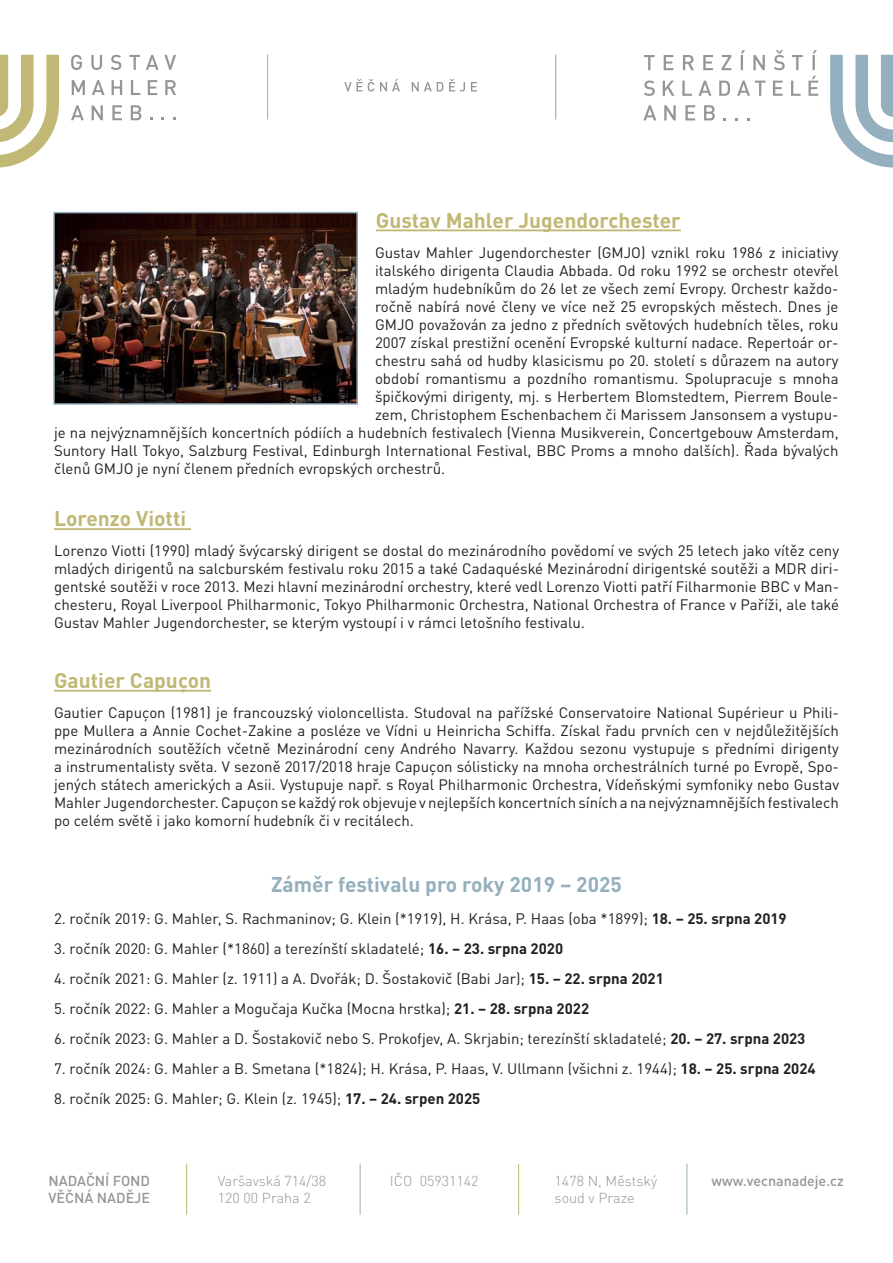
<style>
.page{position:relative;width:893px;height:1263px;background:#fff}
.page>*{position:absolute;margin:0;border:0;box-sizing:border-box;transform-origin:0 0}
.t1{font:700 21px "DIN Pro";color:#c0b874}
.t2{font:700 21px "DIN Pro";color:#94afbd}
.t3{font:15px/18px "DIN Pro";color:#231f20;text-align:justify}
.t4{font:300 14.25px/17.1px "DIN Pro";color:#939598}
.t5{font:500 14.25px/17.1px "DIN Pro";color:#939598}
.s1{font-weight:700}
</style>
<div class="page">
<hr style="left:186px;top:1163px;width:1px;height:52px;background:#c0b874">
<hr style="left:518px;top:1163px;width:1px;height:52px;background:#c0b874">
<hr style="left:360px;top:1163px;width:1px;height:52px;background:#94afbd">
<hr style="left:686px;top:1163px;width:1px;height:52px;background:#94afbd">
<hr style="left:54px;top:528px;width:137px;height:2px;background:#c0b874">
<hr style="left:54px;top:690px;width:157px;height:2px;background:#c0b874">
<hr style="left:376px;top:229px;width:305px;height:2px;background:#c0b874">
<img style="left:56px;top:215px;width:299px;height:187px">
<div style="left:53px;top:212px;width:305px;height:193px;border:2px solid #94afbd"></div>
<svg style="left:643px;top:105px;width:13px;height:15px"></svg>
<svg style="left:664px;top:105px;width:12px;height:15px"></svg>
<svg style="left:685px;top:105px;width:10px;height:15px"></svg>
<svg style="left:704px;top:105px;width:11px;height:15px"></svg>
<svg style="left:644px;top:55px;width:11px;height:15px"></svg>
<svg style="left:664px;top:55px;width:9px;height:15px"></svg>
<svg style="left:683px;top:55px;width:11px;height:15px"></svg>
<svg style="left:703px;top:55px;width:10px;height:15px"></svg>
<svg style="left:722px;top:55px;width:9px;height:15px"></svg>
<svg style="left:741px;top:50px;width:4px;height:20px"></svg>
<svg style="left:753px;top:55px;width:12px;height:15px"></svg>
<svg style="left:774px;top:50px;width:11px;height:20px"></svg>
<svg style="left:792px;top:55px;width:11px;height:15px"></svg>
<svg style="left:812px;top:50px;width:5px;height:20px"></svg>
<svg style="left:644px;top:80px;width:11px;height:16px"></svg>
<svg style="left:663px;top:81px;width:11px;height:15px"></svg>
<svg style="left:682px;top:81px;width:10px;height:15px"></svg>
<svg style="left:698px;top:81px;width:13px;height:15px"></svg>
<svg style="left:719px;top:81px;width:11px;height:15px"></svg>
<svg style="left:737px;top:81px;width:28px;height:15px"></svg>
<svg style="left:773px;top:81px;width:10px;height:15px"></svg>
<svg style="left:791px;top:81px;width:10px;height:15px"></svg>
<svg style="left:808px;top:76px;width:10px;height:20px"></svg>
<svg style="left:830px;top:55px;width:63px;height:112px"></svg>
<svg style="left:71px;top:55px;width:11px;height:15px"></svg>
<svg style="left:91px;top:55px;width:11px;height:15px"></svg>
<svg style="left:111px;top:55px;width:10px;height:15px"></svg>
<svg style="left:129px;top:55px;width:11px;height:15px"></svg>
<svg style="left:146px;top:55px;width:30px;height:15px"></svg>
<svg style="left:72px;top:80px;width:13px;height:15px"></svg>
<svg style="left:92px;top:80px;width:13px;height:15px"></svg>
<svg style="left:112px;top:80px;width:10px;height:15px"></svg>
<svg style="left:131px;top:80px;width:9px;height:15px"></svg>
<svg style="left:148px;top:80px;width:9px;height:15px"></svg>
<svg style="left:165px;top:80px;width:11px;height:15px"></svg>
<svg style="left:71px;top:105px;width:13px;height:15px"></svg>
<svg style="left:92px;top:105px;width:11px;height:15px"></svg>
<svg style="left:112px;top:105px;width:10px;height:15px"></svg>
<svg style="left:131px;top:105px;width:10px;height:15px"></svg>
<svg style="left:0;top:55px;width:59px;height:112px"></svg>
<svg style="left:344px;top:79px;width:18px;height:12px"></svg>
<svg style="left:368px;top:79px;width:6px;height:13px"></svg>
<svg style="left:380px;top:79px;width:20px;height:12px"></svg>
<svg style="left:412px;top:82px;width:31px;height:9px"></svg>
<svg style="left:449px;top:79px;width:16px;height:13px"></svg>
<svg style="left:471px;top:82px;width:6px;height:9px"></svg>
<hr style="left:267px;top:55px;width:1px;height:64px;background:#c0b874">
<hr style="left:555px;top:55px;width:1px;height:64px;background:#94afbd">
<p class="t1" style="left:376px;top:213px;width:306px">Gustav Mahler Jugendorchester</p>
<p class="t3" style="left:375px;top:245px;width:465px">Gustav Mahler Jugendorchester (GMJO) vznikl roku 1986 z iniciativy</p>
<p class="t3" style="left:375px;top:263px;width:465px">italského dirigenta Claudia Abbada. Od roku 1992 se orchestr otevřel</p>
<p class="t3" style="left:375px;top:281px;width:465px">mladým hudebníkům do 26 let ze všech zemí Evropy. Orchestr každo-</p>
<p class="t3" style="left:375px;top:299px;width:465px">ročně nabírá nové členy ve více než 25 evropských městech. Dnes je</p>
<p class="t3" style="left:375px;top:317px;width:465px">GMJO považován za jedno z předních světových hudebních těles, roku</p>
<p class="t3" style="left:375px;top:335px;width:465px">2007 získal prestižní ocenění Evropské kulturní nadace. Repertoár or-</p>
<p class="t3" style="left:375px;top:353px;width:465px">chestru sahá od hudby klasicismu po 20. století s důrazem na autory</p>
<p class="t3" style="left:375px;top:371px;width:465px">období romantismu a pozdního romantismu. Spolupracuje s mnoha</p>
<p class="t3" style="left:375px;top:389px;width:465px">špičkovými dirigenty, mj. s Herbertem Blomstedtem, Pierrem Boule-</p>
<p class="t3" style="left:375px;top:407px;width:465px">zem, Christophem Eschenbachem či Marissem Jansonsem a vystupu-</p>
<p class="t3" style="left:54px;top:425px;width:786px">je na nejvýznamnějších koncertních pódiích a hudebních festivalech (Vienna Musikverein, Concertgebouw Amsterdam,</p>
<p class="t3" style="left:54px;top:443px;width:786px">Suntory Hall Tokyo, Salzburg Festival, Edinburgh International Festival, BBC Proms a mnoho dalších). Řada bývalých</p>
<p class="t3" style="left:54px;top:461px;width:393px">členů GMJO je nyní členem předních evropských orchestrů.</p>
<p class="t1" style="left:54px;top:511px;width:134px">Lorenzo Viotti</p>
<p class="t3" style="left:54px;top:544px;width:787px">Lorenzo Viotti (1990) mladý švýcarský dirigent se dostal do mezinárodního povědomí ve svých 25 letech jako vítěz ceny mladých dirigentů na salcburském festivalu roku 2015 a také Cadaquéské Mezinárodní dirigentské soutěži a MDR diri&shy;gentské soutěži v roce 2013. Mezi hlavní mezinárodní orchestry, které vedl Lorenzo Viotti patří Filharmonie BBC v Man&shy;chesteru, Royal Liverpool Philharmonic, Tokyo Philharmonic Orchestra, National Orchestra of France v Paříži, ale také Gustav Mahler Jugendorchester, se kterým vystoupí i v rámci letošního festivalu.</p>
<p class="t1" style="left:54px;top:673px;width:159px">Gautier Capuçon</p>
<p class="t3" style="left:54px;top:705px;width:786px">Gautier Capuçon (1981) je francouzský violoncellista. Studoval na pařížské Conservatoire National Supérieur u Phili&shy;ppe Mullera a Annie Cochet-Zakine a posléze ve Vídni u Heinricha Schiffa. Získal řadu prvních cen v nejdůležitějších mezinárodních soutěžích včetně Mezinárodní ceny Andrého Navarry. Každou sezonu vystupuje s předními dirigenty a instrumentalisty světa. V sezoně 2017/2018 hraje Capuçon sólisticky na mnoha orchestrálních turné po Evropě, Spo&shy;jených státech amerických a Asii. Vystupuje např. s Royal Philharmonic Orchestra, Vídeňskými symfoniky nebo Gustav Mahler Jugendorchester. Capuçon se každý rok objevuje v nejlepších koncertních síních a na nejvýznamnějších festivalech po celém světě i jako komorní hudebník či v recitálech.</p>
<p class="t2" style="left:271px;top:877px;width:352px">Záměr festivalu pro roky 2019 – 2025</p>
<p class="t3" style="left:54px;top:911px;width:734px">2. ročník 2019: G. Mahler, S. Rachmaninov; G. Klein (*1919), H. Krása, P. Haas (oba *1899); <span class="s1">18. – 25. srpna 2019</span></p>
<p class="t3" style="left:54px;top:941px;width:511px">3. ročník 2020: G. Mahler (*1860) a terezínští skladatelé; <span class="s1">16. – 23. srpna 2020</span></p>
<p class="t3" style="left:54px;top:971px;width:611px">4. ročník 2021: G. Mahler (z. 1911) a A. Dvořák; D. Šostakovič (Babi Jar); <span class="s1">15. – 22. srpna 2021</span></p>
<p class="t3" style="left:54px;top:1001px;width:537px">5. ročník 2022: G. Mahler a Mogučaja Kučka (Mocna hrstka); <span class="s1">21. – 28. srpna 2022</span></p>
<p class="t3" style="left:54px;top:1031px;width:753px">6. ročník 2023: G. Mahler a D. Šostakovič nebo S. Prokofjev, A. Skrjabin; terezínští skladatelé; <span class="s1">20. – 27. srpna 2023</span></p>
<p class="t3" style="left:54px;top:1061px;width:763px">7. ročník 2024: G. Mahler a B. Smetana (*1824); H. Krása, P. Haas, V. Ullmann (všichni z. 1944); <span class="s1">18. – 25. srpna 2024</span></p>
<p class="t3" style="left:54px;top:1091px;width:428px">8. ročník 2025: G. Mahler; G. Klein (z. 1945); <span class="s1">17. – 24. srpen 2025</span></p>
<p class="t5" style="left:49px;top:1172px;width:103px">NADAČNÍ FOND<br>VĚČNÁ NADĚJE</p>
<p class="t5" style="left:712px;top:1172px;width:134px">www.vecnanadeje.cz</p>
<p class="t4" style="left:218px;top:1172px;width:110px">Varšavská 714/38<br>120 00 Praha 2</p>
<p class="t4" style="left:390px;top:1172px;width:90px">IČO 05931142</p>
<p class="t4" style="left:555px;top:1172px;width:104px">1478 N, Městský soud v Praze</p>
</div>
